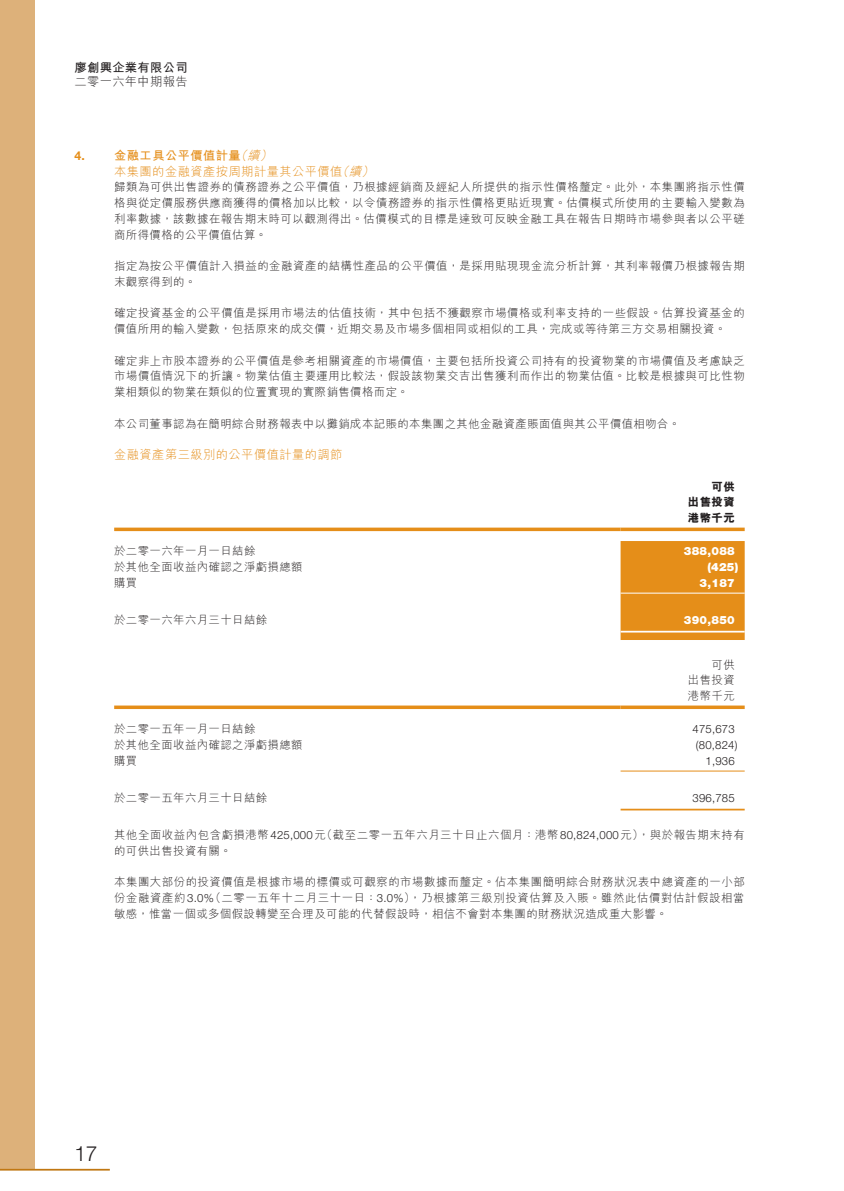
<style>
.page{position:relative;width:844px;height:1191px;background:#fff}
.page>*{position:absolute;margin:0;border:0;box-sizing:border-box;transform-origin:0 0}
.t1{font:300 21px "Helvetica Neue LT Std";color:#231f20}
._08_NH2{font:300 12.25px "M Hei HK";letter-spacing:.035em;color:#e58e19}
._07_NH1{font:700 12.25px "M Hei HK";letter-spacing:.035em;color:#e58e19}
.t2{font:700 12.25px "M Hei HK";letter-spacing:.03em;color:#231f20}
.t3{font:300 12.25px "M Hei HK";letter-spacing:.03em;color:#231f20}
._07_NH1-2{font:italic 300 12.25px "M Hei HK";color:#e58e19}
._08_NH2-2{font:italic 300 12.25px "M Hei HK";color:#e58e19}
._07_NH1-3{font:700 12.25px "Helvetica Neue LT Std";color:#e58e19}
._06_Notes{font:300 11.38px/15.8px "M Hei HK";letter-spacing:.045em;color:#231f20}
._51_N_Table_txt{font:300 11.38px "M Hei HK";letter-spacing:.035em;color:#231f20}
._51_N_Table_txt-2{font:300 11.38px "Helvetica Neue LT Std";letter-spacing:.015em;color:#231f20}
._51_N_Table_txt-3{font:900 11.38px "Helvetica Neue LT Std";letter-spacing:.02em;color:#fff}
._51_N_Table_txt-4{font:800 11.38px "M Hei HK";letter-spacing:.04em;color:#231f20}
.s1{font-family:"Helvetica Neue LT Std"}
</style>
<div class="page">
<div style="left:0;top:0;width:34px;height:1169px;background:#ddb17a"></div>
<hr style="left:0;top:1168px;width:110px;height:2px;background:#c07712">
<div style="left:620px;top:541px;width:124px;height:99px;background:#e58e19"></div>
<svg style="left:114px;top:527px;width:506px;height:4px;background:#e89f3b"></svg>
<svg style="left:620px;top:527px;width:124px;height:4px"></svg>
<hr style="left:620px;top:592px;width:124px;height:1px;background:#fff">
<hr style="left:620px;top:631px;width:124px;height:1px;background:#fff">
<svg style="left:114px;top:705px;width:506px;height:4px;background:#e89d38"></svg>
<svg style="left:620px;top:705px;width:124px;height:4px"></svg>
<hr style="left:620px;top:770px;width:124px;height:1px;background:#e58e19">
<hr style="left:620px;top:808px;width:124px;height:2px;background:#e58e19">
<p class="t2" style="left:74px;top:59px;width:115px">廖創興企業有限公司</p>
<p class="t3" style="left:74px;top:75px;width:115px">二零一六年中期報告</p>
<p class="_07_NH1-3" style="left:74px;top:148px;width:12px">4.</p>
<p class="_07_NH1-2" style="left:247px;top:149px;width:16px">續</p>
<p class="_07_NH1-2" style="left:235px;top:149px;width:16px">（</p>
<p class="_07_NH1-2" style="left:260px;top:149px;width:16px">(</p>
<p class="_07_NH1" style="left:114px;top:146px;width:128px">金融工具公平價值計量</p>
<p class="_08_NH2-2" style="left:349px;top:165px;width:16px">續</p>
<p class="_08_NH2-2" style="left:336px;top:165px;width:16px">（</p>
<p class="_08_NH2-2" style="left:361px;top:165px;width:16px">(</p>
<p class="_08_NH2" style="left:114px;top:165px;width:230px">本集團的金融資產按周期計量其公平價值</p>
<p class="_06_Notes" style="left:114px;top:179px;width:632px;text-align:justify">歸類為可供出售證券的債務證券之公平價值，乃根據經銷商及經紀人所提供的指示性價格釐定。此外，本集團將指示性價格與從定價服務供應商獲得的價格加以比較，以令債務證券的指示性價格更貼近現實。估價模式所使用的主要輸入變數為利率數據，該數據在報告期末時可以觀測得出。估價模式的目標是達致可反映金融工具在報告日期時市場參與者以公平磋商所得價格的公平價值估算。</p>
<p class="_06_Notes" style="left:114px;top:258px;width:632px">指定為按公平價值計入損益的金融資產的結構性產品的公平價值，是採用貼現現金流分析計算，其利率報價乃根據報告期末觀察得到的。</p>
<p class="_06_Notes" style="left:114px;top:305px;width:632px">確定投資基金的公平價值是採用市場法的估值技術，其中包括不獲觀察市場價格或利率支持的一些假設。估算投資基金的價值所用的輸入變數，包括原來的成交價，近期交易及市場多個相同或相似的工具，完成或等待第三方交易相關投資。</p>
<p class="_06_Notes" style="left:114px;top:352px;width:632px;text-align:justify">確定非上市股本證券的公平價值是參考相關資產的市場價值，主要包括所投資公司持有的投資物業的市場價值及考慮缺乏市場價值情況下的折讓。物業估值主要運用比較法，假設該物業交吉出售獲利而作出的物業估值。比較是根據與可比性物業相類似的物業在類似的位置實現的實際銷售價格而定。</p>
<p class="_06_Notes" style="left:114px;top:415px;width:567px">本公司董事認為在簡明綜合財務報表中以攤銷成本記賬的本集團之其他金融資產賬面值與其公平價值相吻合。</p>
<p class="_08_NH2" style="left:114px;top:448px;width:230px">金融資產第三級別的公平價值計量的調節</p>
<p class="_51_N_Table_txt-4" style="left:711px;top:481px;width:25px">可供</p>
<p class="_51_N_Table_txt-4" style="left:687px;top:496px;width:48px">出售投資</p>
<p class="_51_N_Table_txt-4" style="left:687px;top:512px;width:48px">港幣千元</p>
<p class="_51_N_Table_txt-3" style="left:683px;top:544px;width:52px">388,088</p>
<p class="_51_N_Table_txt" style="left:114px;top:545px;width:143px">於二零一六年一月一日結餘</p>
<p class="_51_N_Table_txt" style="left:114px;top:561px;width:190px">於其他全面收益內確認之淨虧損總額</p>
<p class="_51_N_Table_txt-3" style="left:707px;top:560px;width:32px">)425(</p>
<p class="_51_N_Table_txt" style="left:114px;top:577px;width:25px">購買</p>
<p class="_51_N_Table_txt-3" style="left:699px;top:576px;width:37px">3,187</p>
<p class="_51_N_Table_txt" style="left:114px;top:613px;width:154px">於二零一六年六月三十日結餘</p>
<p class="_51_N_Table_txt-3" style="left:683px;top:613px;width:52px">390,850</p>
<p class="_51_N_Table_txt" style="left:114px;top:723px;width:143px">於二零一五年一月一日結餘</p>
<p class="_51_N_Table_txt" style="left:711px;top:658px;width:25px">可供</p>
<p class="_51_N_Table_txt" style="left:687px;top:674px;width:48px">出售投資</p>
<p class="_51_N_Table_txt" style="left:687px;top:690px;width:48px">港幣千元</p>
<p class="_51_N_Table_txt-2" style="left:692px;top:722px;width:44px">475,673</p>
<p class="_51_N_Table_txt" style="left:114px;top:739px;width:190px">於其他全面收益內確認之淨虧損總額</p>
<p class="_51_N_Table_txt-2" style="left:695px;top:738px;width:43px">)80,824(</p>
<p class="_51_N_Table_txt" style="left:114px;top:755px;width:25px">購買</p>
<p class="_51_N_Table_txt-2" style="left:705px;top:754px;width:31px">1,936</p>
<p class="_51_N_Table_txt" style="left:114px;top:791px;width:154px">於二零一五年六月三十日結餘</p>
<p class="_06_Notes" style="left:114px;top:827px;width:632px">其他全面收益內包含虧損港幣<span class="s1">425,000</span> （元 截至二零一五年六月三十日止六個月：港幣<span class="s1">80,824,000</span>元，）與於報告期末持有的可供出售投資有關。</p>
<p class="_06_Notes" style="left:114px;top:874px;width:632px;text-align:right">本集團大部份的投資價值是根據市場的標價或可觀察的市場數據而釐定。佔本集團簡明綜合財務狀況表中總資產的一小部（二零一五年十二月三十一日：<span class="s1">3.0%</span> ，）乃根據第三級別投資估算及入賬。雖然此估價對估計假設相當</p>
<p class="_51_N_Table_txt-2" style="left:692px;top:790px;width:44px">396,785</p>
<p class="_06_Notes" style="left:114px;top:890px;width:554px">份金融資產約<span class="s1">3.0%<br></span>敏感，惟當一個或多個假設轉變至合理及可能的代替假設時，相信不會對本集團的財務狀況造成重大影響。</p>
<h1 class="t1" style="left:74px;top:1140px;width:25px">17</h1>
</div>
